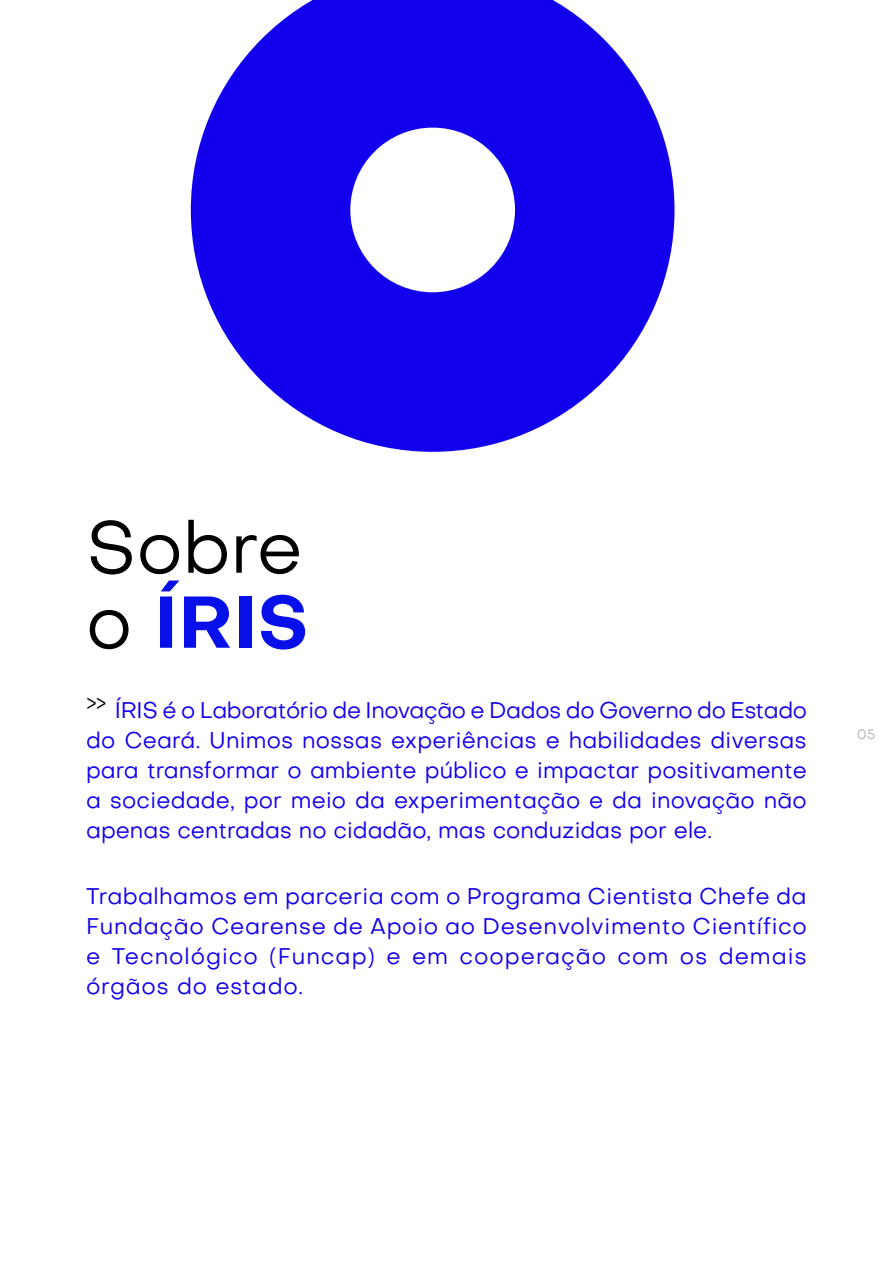
<style>
.page{position:relative;width:893px;height:1263px;background:#fff}
.page>*{position:absolute;margin:0;border:0;box-sizing:border-box;transform-origin:0 0}
.t1{font:72px/75px "Objectivity";color:#000}
.t2{font:22.5px/30px "Objectivity";letter-spacing:.01em;color:#1200ed;text-align:justify}
.t3{font:13.5px "Objectivity";color:#b3b3b3}
.s1{font-weight:700;color:#0810ea}
</style>
<div class="page">
<svg style="left:191px;top:0;width:483px;height:452px;fill:#1200ed"></svg>
<h1 class="t1" style="left:86px;top:509px;width:224px">Sobre o <span class="s1">ÍRIS</span></h1>
<p class="t2" style="left:86px;top:695px;width:723px"><sup>&gt;&gt;</sup> ÍRIS é o Laboratório de Inovação e Dados do Governo do Estado do Ceará. Unimos nossas experiências e habilidades diversas para transformar o ambiente público e impactar positivamente a sociedade, por meio da experimentação e da inovação não apenas centradas no cidadão, mas conduzidas por ele.</p>
<p class="t2" style="left:86px;top:881px;width:722px">Trabalhamos em parceria com o Programa Cientista Chefe da Fundação Cearense de Apoio ao Desenvolvimento Científico e Tecnológico (Funcap) e em cooperação com os demais órgãos do estado.</p>
<p class="t3" style="left:857px;top:726px;width:20px">05</p>
</div>
